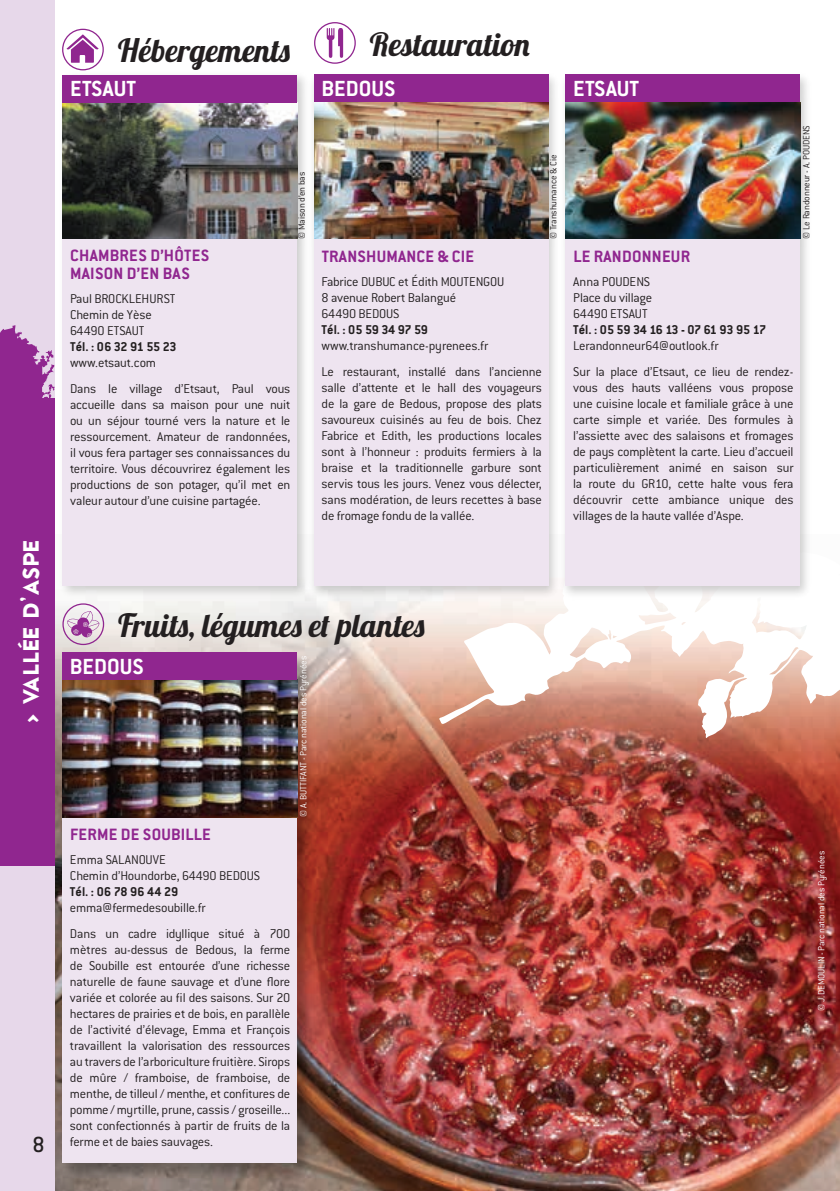
<style>
.page{position:relative;width:840px;height:1191px;background:#fff}
.page>*{position:absolute;margin:0;border:0;box-sizing:border-box;transform-origin:0 0}
.t1{font:32px "Lobster 1.4";color:#231f20}
.t2{font:700 24px "Conduit ITC";color:#fff}
.t3{font:500 24px "Conduit ITC";color:#231f20}
.t4{font:900 22px "Zeronero";letter-spacing:.03em;color:#fff}
.t5{font:700 18px "Conduit ITC";letter-spacing:.015em;color:#90268f}
.t6{font:300 14px/16px "Conduit ITC";letter-spacing:-.01em;color:#231f20;text-align:justify}
.t7{font:700 14px "Conduit ITC";letter-spacing:-.015em;color:#231f20}
.t8{font:300 10px "Conduit ITC";letter-spacing:-.015em;color:#fff}
.t9{font:300 10px "Conduit ITC";letter-spacing:-.015em;color:#231f20}
</style>
<div class="page">
<img style="left:55px;top:606px;width:784px;height:585px">
<svg style="left:438px;top:606px;width:233px;height:118px"></svg>
<svg style="left:671px;top:606px;width:168px;height:132px"></svg>
<img style="left:57px;top:647px;width:259px;height:541px">
<div style="left:0;top:0;width:55px;height:1191px;background:#e7d8ea"></div>
<div style="left:0;top:398px;width:55px;height:467px;background:#90268f"></div>
<div style="left:62px;top:652px;width:235px;height:510px;background:#eee4f0"></div>
<img style="left:62px;top:680px;width:235px;height:137px">
<div style="left:62px;top:652px;width:235px;height:28px;background:#90268f"></div>
<svg style="left:0;top:325px;width:53px;height:73px"></svg>
<div style="left:62px;top:603px;width:42px;height:42px;border:1px solid #90268f;border-radius:50%"></div>
<svg style="left:67px;top:611px;width:32px;height:26px"></svg>
<img style="left:562px;top:74px;width:246px;height:532px">
<div style="left:565px;top:75px;width:234px;height:510px;background:#eee4f0"></div>
<img style="left:565px;top:102px;width:234px;height:136px">
<div style="left:565px;top:75px;width:234px;height:27px;background:#90268f"></div>
<div style="left:314px;top:22px;width:41px;height:42px;border:1px solid #90268f;border-radius:50%"></div>
<svg style="left:326px;top:28px;width:17px;height:30px"></svg>
<img style="left:53px;top:65px;width:250px;height:541px">
<div style="left:62px;top:75px;width:235px;height:511px;background:#eee4f0"></div>
<img style="left:62px;top:102px;width:235px;height:137px">
<div style="left:62px;top:75px;width:235px;height:27px;background:#90268f"></div>
<svg style="left:66px;top:34px;width:33px;height:29px"></svg>
<div style="left:62px;top:29px;width:42px;height:41px;border:1px solid #90268f;border-radius:50%"></div>
<img style="left:303px;top:74px;width:259px;height:532px">
<div style="left:314px;top:75px;width:234px;height:510px;background:#eee4f0"></div>
<img style="left:314px;top:102px;width:234px;height:136px">
<div style="left:314px;top:75px;width:234px;height:27px;background:#90268f"></div>
<p class="t4" style="left:18px;top:723px;width:184px;rotate:-90deg">&gt; VALLÉE D’ASPE</p>
<p class="t3" style="left:32px;top:1131px;width:14px">8</p>
<p class="t1" style="left:118px;top:30px;width:173px">Hébergements</p>
<p class="t2" style="left:70px;top:74px;width:67px">ETSAUT</p>
<p class="t5" style="left:70px;top:244px;width:140px">CHAMBRES D’HÔTES</p>
<p class="t5" style="left:70px;top:262px;width:121px">MAISON D’EN BAS</p>
<p class="t6" style="left:70px;top:291px;width:107px">Paul BROCKLEHURST</p>
<p class="t6" style="left:70px;top:307px;width:83px">Chemin de Yèse</p>
<p class="t6" style="left:70px;top:323px;width:76px">64490 ETSAUT</p>
<p class="t7" style="left:70px;top:338px;width:108px">Tél. : 06 32 91 55 23</p>
<p class="t6" style="left:70px;top:355px;width:87px">www.etsaut.com</p>
<p class="t6" style="left:70px;top:381px;width:222px">Dans le village d’Etsaut, Paul vous accueille dans sa maison pour une nuit ou un séjour tourné vers la nature et le ressourcement. Amateur de randonnées, il vous fera partager ses connaissances du territoire. Vous découvrirez également les productions de son potager, qu’il met en valeur autour d’une cuisine partagée.</p>
<p class="t9" style="left:296px;top:239px;width:68px;rotate:-90deg">© Maison d’en bas</p>
<p class="t1" style="left:369px;top:24px;width:161px">Restauration</p>
<p class="t2" style="left:321px;top:74px;width:75px">BEDOUS</p>
<p class="t5" style="left:321px;top:246px;width:154px">TRANSHUMANCE &amp; CIE</p>
<p class="t6" style="left:321px;top:274px;width:184px">Fabrice DUBUC et Édith MOUTENGOU</p>
<p class="t6" style="left:321px;top:290px;width:136px">8 avenue Robert Balangué</p>
<p class="t6" style="left:321px;top:306px;width:79px">64490 BEDOUS</p>
<p class="t7" style="left:321px;top:321px;width:108px">Tél. : 05 59 34 97 59</p>
<p class="t6" style="left:321px;top:338px;width:168px">www.transhumance-pyrenees.fr</p>
<p class="t6" style="left:321px;top:364px;width:222px">Le restaurant, installé dans l’ancienne salle d’attente et le hall des voyageurs de la gare de Bedous, propose des plats savoureux cuisinés au feu de bois. Chez Fabrice et Edith, les productions locales sont à l’honneur : produits fermiers à la braise et la traditionnelle garbure sont servis tous les jours. Venez vous délecter, sans modération, de leurs recettes à base de fromage fondu de la vallée.</p>
<p class="t9" style="left:547px;top:239px;width:85px;rotate:-90deg">© Transhumance &amp; Cie</p>
<p class="t2" style="left:573px;top:74px;width:67px">ETSAUT</p>
<p class="t5" style="left:573px;top:246px;width:118px">LE RANDONNEUR</p>
<p class="t6" style="left:573px;top:274px;width:78px">Anna POUDENS</p>
<p class="t6" style="left:573px;top:290px;width:80px">Place du village</p>
<p class="t6" style="left:573px;top:306px;width:76px">64490 ETSAUT</p>
<p class="t7" style="left:573px;top:321px;width:194px">Tél. : 05 59 34 16 13 - 07 61 93 95 17</p>
<p class="t6" style="left:573px;top:338px;width:147px">Lerandonneur64@outlook.fr</p>
<p class="t6" style="left:573px;top:364px;width:222px">Sur la place d’Etsaut, ce lieu de rendez&shy;vous des hauts valléens vous propose une cuisine locale et familiale grâce à une carte simple et variée. Des formules à l’assiette avec des salaisons et fromages de pays complètent la carte. Lieu d’accueil particulièrement animé en saison sur la route du GR10, cette halte vous fera découvrir cette ambiance unique des villages de la haute vallée d’Aspe.</p>
<p class="t9" style="left:800px;top:239px;width:115px;rotate:-90deg">© Le Randonneur - A. POUDENS</p>
<p class="t1" style="left:118px;top:605px;width:308px">Fruits, légumes et plantes</p>
<p class="t2" style="left:70px;top:652px;width:75px">BEDOUS</p>
<p class="t8" style="left:298px;top:817px;width:163px;rotate:-90deg">© A. BUTTIFANT - Parc national des Pyrénées</p>
<p class="t5" style="left:70px;top:823px;width:142px">FERME DE SOUBILLE</p>
<p class="t6" style="left:70px;top:851px;width:97px">Emma SALANOUVE</p>
<p class="t6" style="left:70px;top:867px;width:191px">Chemin d’Houndorbe, 64490 BEDOUS</p>
<p class="t7" style="left:70px;top:883px;width:110px">Tél. : 06 78 96 44 29</p>
<p class="t6" style="left:70px;top:899px;width:137px">emma@fermedesoubille.fr</p>
<p class="t6" style="left:70px;top:925px;width:222px">Dans un cadre idyllique situé à 700 mètres au-dessus de Bedous, la ferme de Soubille est entourée d’une richesse naturelle de faune sauvage et d’une flore variée et colorée au fil des saisons. Sur 20 hectares de prairies et de bois, en parallèle de l’activité d’élevage, Emma et François travaillent la valorisation des ressources au travers de l’arboriculture fruitière. Sirops</p>
<p class="t6" style="left:70px;top:1069px;width:222px">de mûre / framboise, de framboise, de menthe, de tilleul / menthe, et confitures de pomme / myrtille, prune, cassis / groseille... sont confectionnés à partir de fruits de la ferme et de baies sauvages.</p>
<p class="t8" style="left:815px;top:1011px;width:162px;rotate:-90deg">© J. DEMOULIN - Parc national des Pyrénées</p>
</div>
